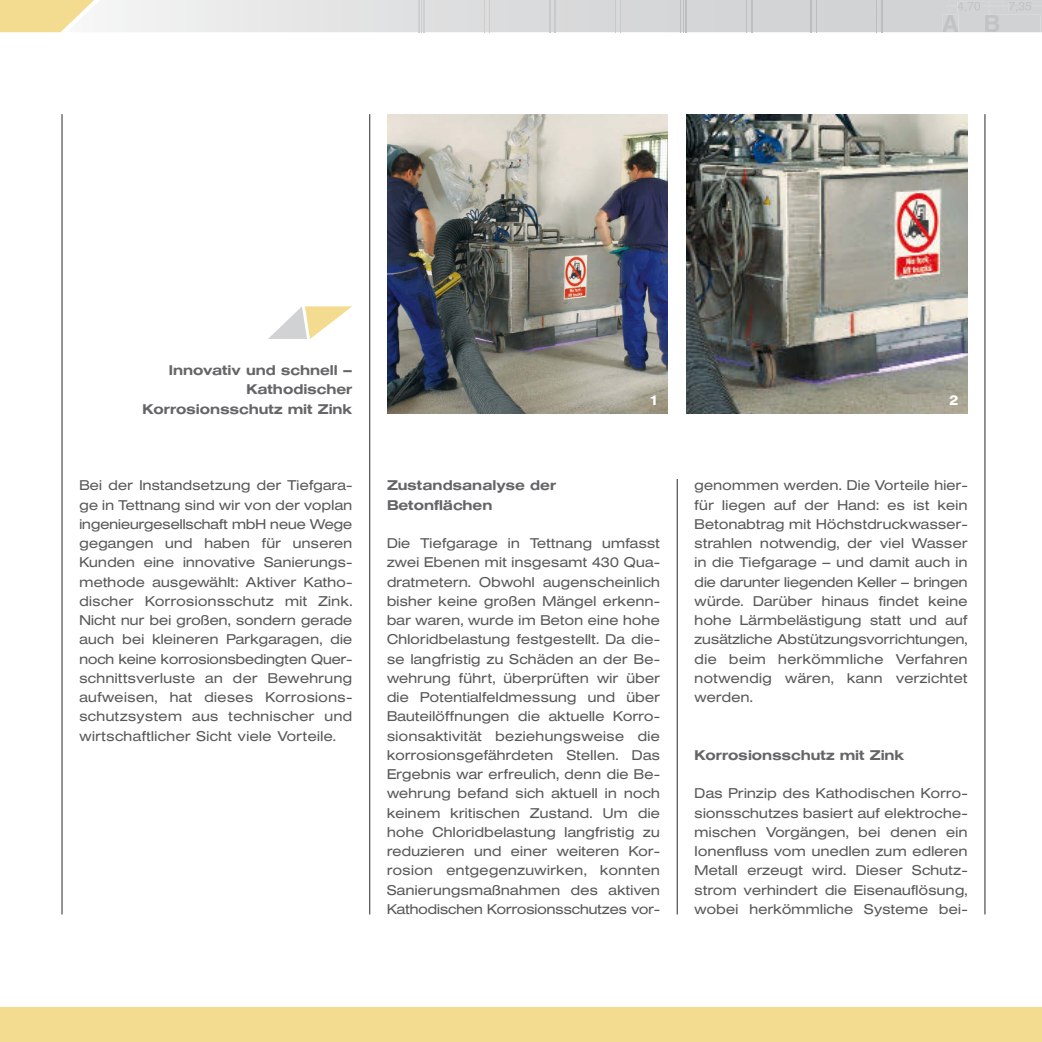
<style>
.page{position:relative;width:1042px;height:1042px;background:#fff}
.page>*{position:absolute;margin:0;border:0;box-sizing:border-box;transform-origin:0 0}
.t1{font:300 14px/19.2px "Helvetica Extended BQ";letter-spacing:.02em;color:#58585a;text-align:justify}
.t2{font:500 14px/19.2px "Helvetica Extended BQ";letter-spacing:.01em;color:#646567;text-align:right}
.t3{font:500 14px "Helvetica Extended BQ";color:#fff}
</style>
<div class="page">
<hr style="left:61px;top:114px;width:2px;height:800px;background:#5d5d5f">
<hr style="left:369px;top:114px;width:1px;height:800px;background:#5d5d5f">
<hr style="left:676px;top:114px;width:2px;height:800px;background:#5d5d5f">
<hr style="left:984px;top:114px;width:1px;height:800px;background:#5d5d5f">
<div style="left:0;top:1007px;width:1042px;height:35px;background:#f3db8f"></div>
<svg style="left:0;top:0;width:94px;height:32px"></svg>
<div style="left:660px;top:114px;width:34px;height:365px;background:#fff"></div>
<svg style="left:487px;top:0;width:1px;height:32px"></svg>
<hr style="left:421px;top:0;width:1px;height:32px;background:#cecfd0">
<div style="left:550px;top:0;width:492px;height:32px;background:#d3d4d5"></div>
<hr style="left:419px;top:0;width:1px;height:32px;background:#cecfd0">
<hr style="left:424px;top:0;width:1px;height:32px;background:#cecfd0">
<hr style="left:484px;top:0;width:1px;height:32px;background:#cbcdce">
<hr style="left:489px;top:0;width:1px;height:32px;background:#cbcdce">
<hr style="left:549px;top:0;width:1px;height:32px;background:#c9cacc">
<hr style="left:555px;top:0;width:1px;height:32px;background:#c9cacc">
<hr style="left:615px;top:0;width:1px;height:32px;background:#c8c9ca">
<hr style="left:620px;top:0;width:1px;height:32px;background:#c8c9ca">
<svg style="left:268px;top:306px;width:84px;height:33px"></svg>
<img style="left:387px;top:115px;width:280px;height:298px">
<img style="left:687px;top:115px;width:280px;height:298px">
<p class="t2" style="left:143px;top:361px;width:211px">Innovativ und schnell –<br>Kathodischer<br>Korrosionsschutz mit Zink</p>
<p class="t1" style="left:79px;top:476px;width:274px">Bei der Instandsetzung der Tiefgara&shy;ge in Tettnang sind wir von der voplan ingenieurgesellschaft mbH neue Wege gegangen und haben für unseren Kunden eine innovative Sanierungs&shy;methode ausgewählt: Aktiver Katho&shy;discher Korrosionsschutz mit Zink.<br>Nicht nur bei großen, sondern gerade auch bei kleineren Parkgaragen, die noch keine korrosionsbedingten Quer&shy;schnittsverluste an der Bewehrung aufweisen, hat dieses Korrosions&shy;schutzsystem aus technischer und wirtschaftlicher Sicht viele Vorteile.</p>
<p class="t3" style="left:649px;top:392px;width:11px">1</p>
<p class="t3" style="left:949px;top:392px;width:11px">2</p>
<p class="t2" style="left:387px;top:476px;width:171px;text-align:left">Zustandsanalyse der<br>Betonflächen</p>
<p class="t1" style="left:387px;top:534px;width:274px">Die Tiefgarage in Tettnang umfasst zwei Ebenen mit insgesamt 430 Qua&shy;dratmetern. Obwohl augenscheinlich bisher keine großen Mängel erkenn&shy;bar waren, wurde im Beton eine hohe Chloridbelastung festgestellt. Da die&shy;se langfristig zu Schäden an der Be&shy;wehrung führt, überprüften wir über die Potentialfeldmessung und über Bauteilöffnungen die aktuelle Korro&shy;sionsaktivität beziehungsweise die korrosionsgefährdeten Stellen. Das Ergebnis war erfreulich, denn die Be&shy;wehrung befand sich aktuell in noch keinem kritischen Zustand. Um die hohe Chloridbelastung langfristig zu reduzieren und einer weiteren Kor&shy;rosion entgegenzuwirken, konnten Sanierungsmaßnahmen des aktiven Kathodischen Korrosionsschutzes vor-</p>
<p class="t1" style="left:694px;top:476px;width:274px">genommen werden. Die Vorteile hier&shy;für liegen auf der Hand: es ist kein Betonabtrag mit Höchstdruckwasser&shy;strahlen notwendig, der viel Wasser in die Tiefgarage – und damit auch in die darunter liegenden Keller – bringen würde. Darüber hinaus findet keine hohe Lärmbelästigung statt und auf zusätzliche Abstützungsvorrichtungen, die beim herkömmliche Verfahren notwendig wären, kann verzichtet werden.</p>
<p class="t2" style="left:694px;top:746px;width:211px">Korrosionsschutz mit Zink</p>
<p class="t1" style="left:694px;top:784px;width:274px">Das Prinzip des Kathodischen Korro&shy;sionsschutzes basiert auf elektroche&shy;mischen Vorgängen, bei denen ein Ionenfluss vom unedlen zum edleren Metall erzeugt wird. Dieser Schutz&shy;strom verhindert die Eisenauflösung, wobei herkömmliche Systeme bei-</p>
</div>
